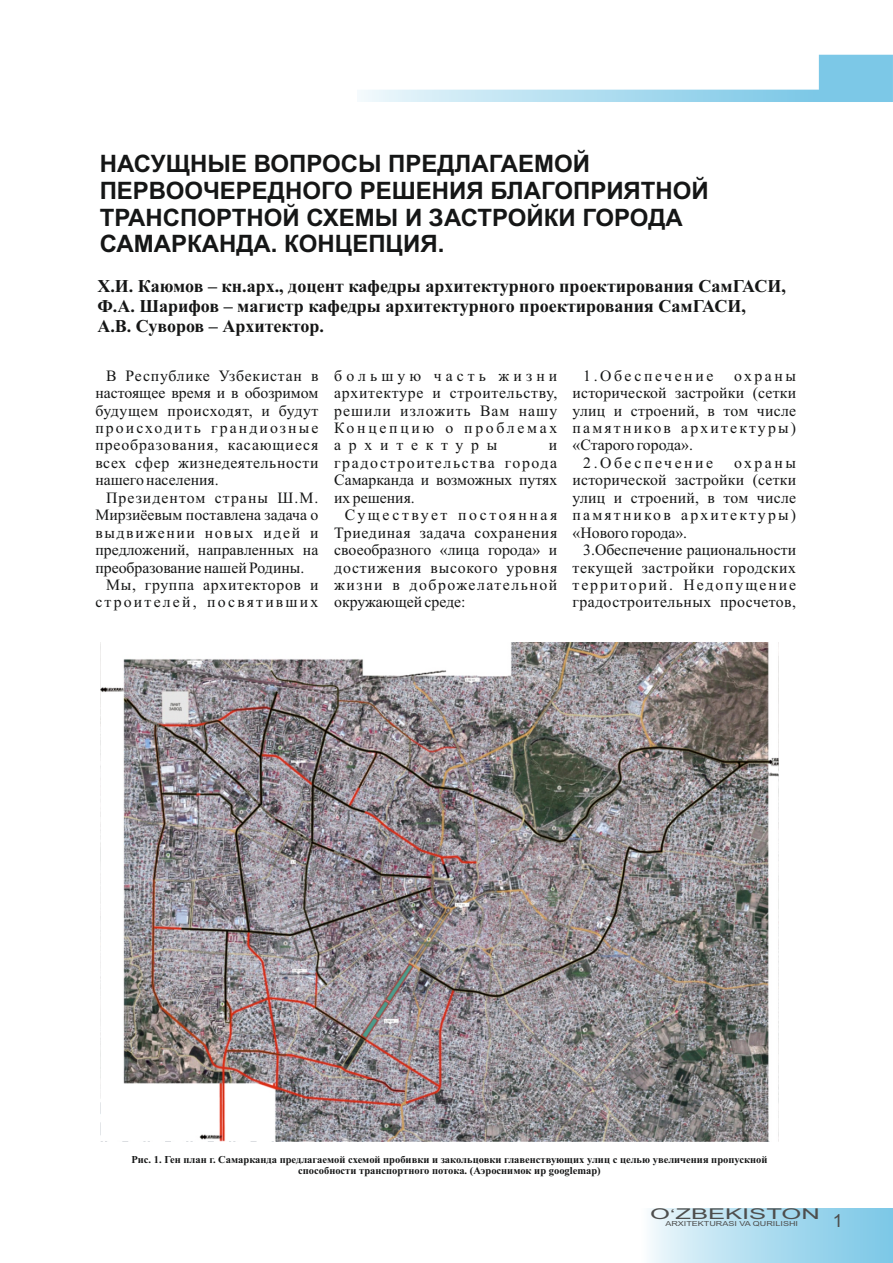
<style>
.page{position:relative;width:893px;height:1263px;background:#fff}
.page>*{position:absolute;margin:0;border:0;box-sizing:border-box;transform-origin:0 0}
.t1{font:700 24px/26.8px "Arial";color:#151616}
.t2{font:700 18px/20px "Times New Roman";color:#151616}
.t3{font:18px "Arial";color:#4e4e4d}
.t4{font:15.75px/17.4px "Times New Roman";letter-spacing:.04em;color:#151616;text-align:justify}
.t5{font:15.75px "Times New Roman";color:#151616}
.t6{font:15.75px "Times New Roman";letter-spacing:.015em;color:#151616}
.t7{font:15.75px "Times New Roman";letter-spacing:.14em;color:#151616}
.t8{font:15.75px "Times New Roman";letter-spacing:.165em;color:#151616}
.t9{font:15.75px "Times New Roman";letter-spacing:.07em;color:#151616}
.t10{font:15.75px "Times New Roman";letter-spacing:.105em;color:#151616}
.t11{font:14.85px "Arial";color:#4e4e4d;scale:1.72 1}
.t12{font:700 10.5px/11.7px "Times New Roman";color:#151616;text-align:center}
.t13{font:6.9px "Arial";color:#4e4e4d;scale:1.31 1}
.s1{font-size:13.5px}
</style>
<div class="page">
<div style="left:641px;top:1208px;width:252px;height:55px;background:linear-gradient(to right,#edf7fb,#75c5e5)"></div>
<svg style="left:359px;top:55px;width:534px;height:47px"></svg>
<img style="left:100px;top:642px;width:679px;height:500px">
<h1 class="t1" style="left:100px;top:152px;width:611px">НАСУЩНЫЕ ВОПРОСЫ ПРЕДЛАГАЕМОЙ ПЕРВООЧЕРЕДНОГО РЕШЕНИЯ БЛАГОПРИЯТНОЙ ТРАНСПОРТНОЙ СХЕМЫ И ЗАСТРОЙКИ ГОРОДА САМАРКАНДА. КОНЦЕПЦИЯ.</h1>
<p class="t2" style="left:97px;top:278px;width:690px">Х.И. Каюмов – кн.арх., доцент кафедры архитектурного проектирования СамГАСИ,<br>Ф.А. Шарифов – магистр кафедры архитектурного проектирования СамГАСИ,<br>А.В. Суворов – Архитектор.</p>
<p class="t4" style="left:95px;top:368px;width:225px;text-indent:11px">В Республике Узбекистан в настоящее время и в обозримом будущем происходят, и будут происходить грандиозные преобразования, касающиеся всех сфер жизнедеятельности нашего населения.</p>
<p class="t9" style="left:106px;top:492px;width:214px">Президентом страны Ш.М.</p>
<p class="t5" style="left:95px;top:509px;width:225px">Мирзиёевым поставлена задача о</p>
<p class="t10" style="left:95px;top:527px;width:225px">выдвижении новых идей и</p>
<p class="t5" style="left:95px;top:544px;width:225px">предложений, направленных на</p>
<p class="t5" style="left:95px;top:562px;width:210px">преобразование нашей Родины.</p>
<p class="t4" style="left:106px;top:577px;width:214px">Мы, группа архитекторов и</p>
<p class="t7" style="left:95px;top:596px;width:225px">строителей, посвятивших</p>
<p class="t4" style="left:334px;top:368px;width:225px">большую часть жизни архитектуре и строительству, решили изложить Вам нашу Концепцию о проблемах архитектуры</p>
<p class="t8" style="left:583px;top:370px;width:132px">1.Обеспечение</p>
<p class="t4" style="left:734px;top:368px;width:64px">охраны</p>
<p class="t6" style="left:573px;top:387px;width:225px">исторической застройки (сетки</p>
<p class="t6" style="left:573px;top:405px;width:225px">улиц и строений, в том числе</p>
<p class="t7" style="left:573px;top:422px;width:225px">памятников архитектуры)</p>
<p class="t5" style="left:573px;top:439px;width:122px">«Старого города».</p>
<p class="t8" style="left:583px;top:457px;width:132px">2.Обеспечение</p>
<p class="t4" style="left:334px;top:438px;width:225px;text-indent:215px">и градостроительства города Самарканда и возможных путях их решения.</p>
<p class="t4" style="left:334px;top:508px;width:225px;text-indent:11px">Существует постоянная Триединая задача сохранения своеобразного «лица города» и достижения высокого уровня жизни в доброжелательной окружающей среде:</p>
<p class="t4" style="left:573px;top:455px;width:225px;text-indent:161px">охраны исторической застройки (сетки улиц и строений, в том числе памятников архитектуры) «Нового города».</p>
<p class="t4" style="left:572px;top:543px;width:225px;text-indent:11px">3.Обеспечение рациональности текущей застройки городских территорий. Недопущение градостроительных просчетов,</p>
<p class="t12" style="left:131px;top:1154px;width:637px">Рис. 1. Ген план г. Самарканда предлагаемой схемой пробивки и закольцовки главенствующих улиц с целью увеличения пропускной способности транспортного потока. (Аэроснимок иp googlemap)</p>
<p class="t11" style="left:650px;top:1208px;width:100px">O<span class="s1">‘</span>ZBEKISTON</p>
<p class="t13" style="left:665px;top:1221px;width:103px">ARXITEKTURASI VA QURILISHI</p>
<p class="t3" style="left:833px;top:1214px;width:12px">1</p>
</div>
